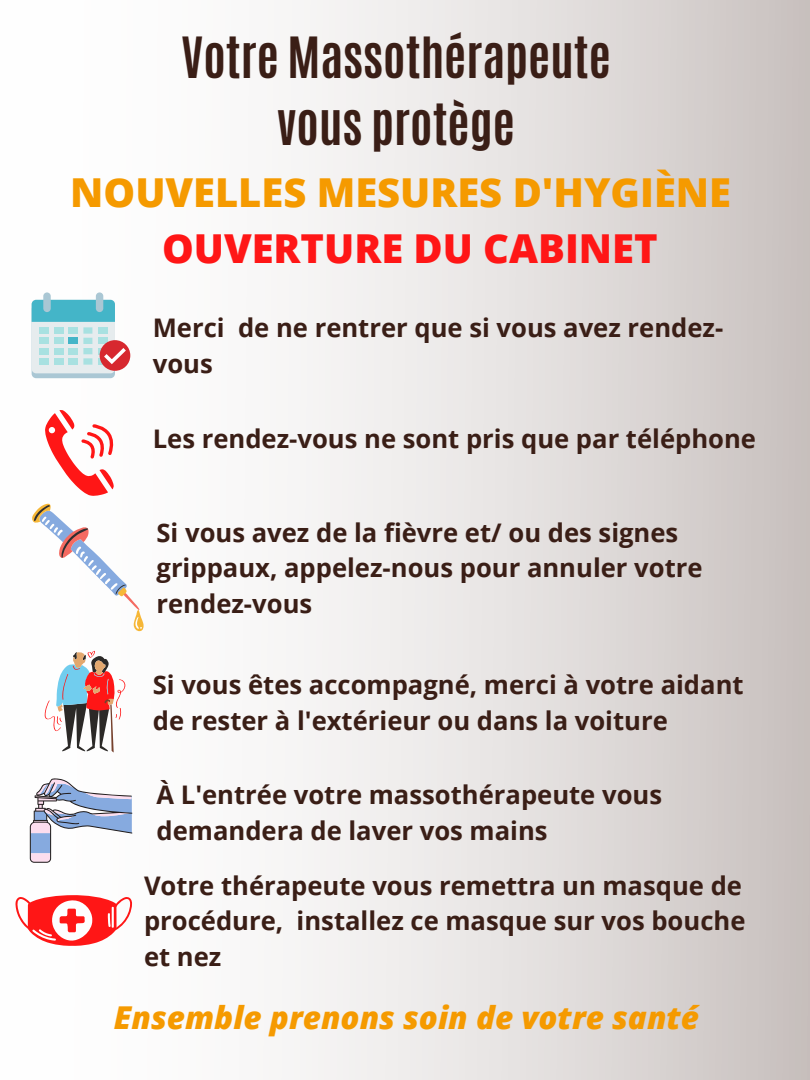
<style>
.page{position:relative;width:810px;height:1080px;background:#fff}
.page>*{position:absolute;margin:0;border:0;box-sizing:border-box;transform-origin:0 0}
.t1{font:700 47.44px/66.4px "Antonio";color:#3a1e16;text-align:center}
.t2{font:800 39.94px "Open Sans";color:#f59a00}
.t3{font:800 39.94px "Open Sans";color:#ff1616}
.t4{font:italic 800 31.5px "Open Sans";color:#f59a00}
.t5{font:700 25.62px/35.9px "Open Sans";color:#3a1e16}
</style>
<div class="page">
<div style="left:0;top:0;width:810px;height:1080px;background:linear-gradient(to right,#fff,#cfc8c6)"></div>
<svg style="left:15px;top:895px;width:117px;height:51px"></svg>
<div style="left:32px;top:305px;width:83px;height:73px;background:linear-gradient(to right,#b4cdd8,#b4cdd8);border-radius:5px"></div>
<div style="left:32px;top:300px;width:83px;height:73px;background:#e6ecee;border-radius:5px"></div>
<svg style="left:32px;top:300px;width:83px;height:22px;background:#46b5c8"></svg>
<div style="left:40px;top:327px;width:9px;height:7px;background:#a8e1e1"></div>
<div style="left:54px;top:327px;width:9px;height:7px;background:#a8e1e1"></div>
<div style="left:69px;top:327px;width:9px;height:7px;background:#a8e1e1"></div>
<div style="left:83px;top:327px;width:9px;height:7px;background:#a8e1e1"></div>
<div style="left:98px;top:327px;width:9px;height:7px;background:#a8e1e1"></div>
<div style="left:40px;top:338px;width:9px;height:6px;background:#a8e1e1"></div>
<div style="left:54px;top:338px;width:9px;height:6px;background:#a8e1e1"></div>
<div style="left:69px;top:338px;width:9px;height:6px;background:#44b5c8"></div>
<div style="left:83px;top:338px;width:9px;height:6px;background:#a8e1e1"></div>
<div style="left:98px;top:338px;width:9px;height:6px;background:#a8e1e1"></div>
<div style="left:40px;top:348px;width:9px;height:6px;background:#a8e1e1"></div>
<div style="left:54px;top:348px;width:9px;height:6px;background:#a8e1e1"></div>
<div style="left:69px;top:348px;width:9px;height:6px;background:#a8e1e1"></div>
<div style="left:83px;top:348px;width:9px;height:6px;background:#a8e1e1"></div>
<div style="left:98px;top:348px;width:9px;height:6px;background:#a8e1e1"></div>
<div style="left:40px;top:358px;width:9px;height:7px;background:#a8e1e1"></div>
<div style="left:54px;top:358px;width:9px;height:7px;background:#a8e1e1"></div>
<div style="left:69px;top:358px;width:9px;height:7px;background:#a8e1e1"></div>
<div style="left:83px;top:358px;width:9px;height:7px;background:#a8e1e1"></div>
<div style="left:98px;top:358px;width:9px;height:7px;background:#a8e1e1"></div>
<div style="left:43px;top:292px;width:8px;height:20px;background:#aac7d4;border-radius:4px"></div>
<div style="left:96px;top:292px;width:7px;height:20px;background:#aac7d4;border-radius:4px"></div>
<div style="left:100px;top:340px;width:30px;height:31px;background:#d7282f;border-radius:50%"></div>
<svg style="left:100px;top:344px;width:30px;height:23px"></svg>
<svg style="left:45px;top:410px;width:69px;height:86px"></svg>
<svg style="left:32px;top:503px;width:112px;height:128px"></svg>
<svg style="left:30px;top:778px;width:102px;height:85px"></svg>
<svg style="left:45px;top:651px;width:80px;height:102px"></svg>
<h1 class="t1" style="left:181px;top:25px;width:431px">Votre Massothérapeute vous protège</h1>
<h2 class="t2" style="left:70px;top:165px;width:662px">NOUVELLES MESURES D'HYGIÈNE</h2>
<h2 class="t3" style="left:162px;top:220px;width:497px">OUVERTURE DU CABINET</h2>
<p class="t5" style="left:153px;top:309px;width:572px">Merci de ne rentrer que si vous avez rendez&shy;vous</p>
<p class="t5" style="left:153px;top:420px;width:605px">Les rendez-vous ne sont pris que par téléphone</p>
<p class="t5" style="left:157px;top:514px;width:548px">Si vous avez de la fièvre et/ ou des signes grippaux, appelez-nous pour annuler votre rendez-vous</p>
<p class="t5" style="left:153px;top:666px;width:592px">Si vous êtes accompagné, merci à votre aidant de rester à l'extérieur ou dans la voiture</p>
<p class="t5" style="left:157px;top:776px;width:507px">À L'entrée votre massothérapeute vous demandera de laver vos mains</p>
<p class="t5" style="left:144px;top:867px;width:603px">Votre thérapeute vous remettra un masque de procédure, installez ce masque sur vos bouche et nez</p>
<p class="t4" style="left:114px;top:996px;width:587px">Ensemble prenons soin de votre santé</p>
</div>
